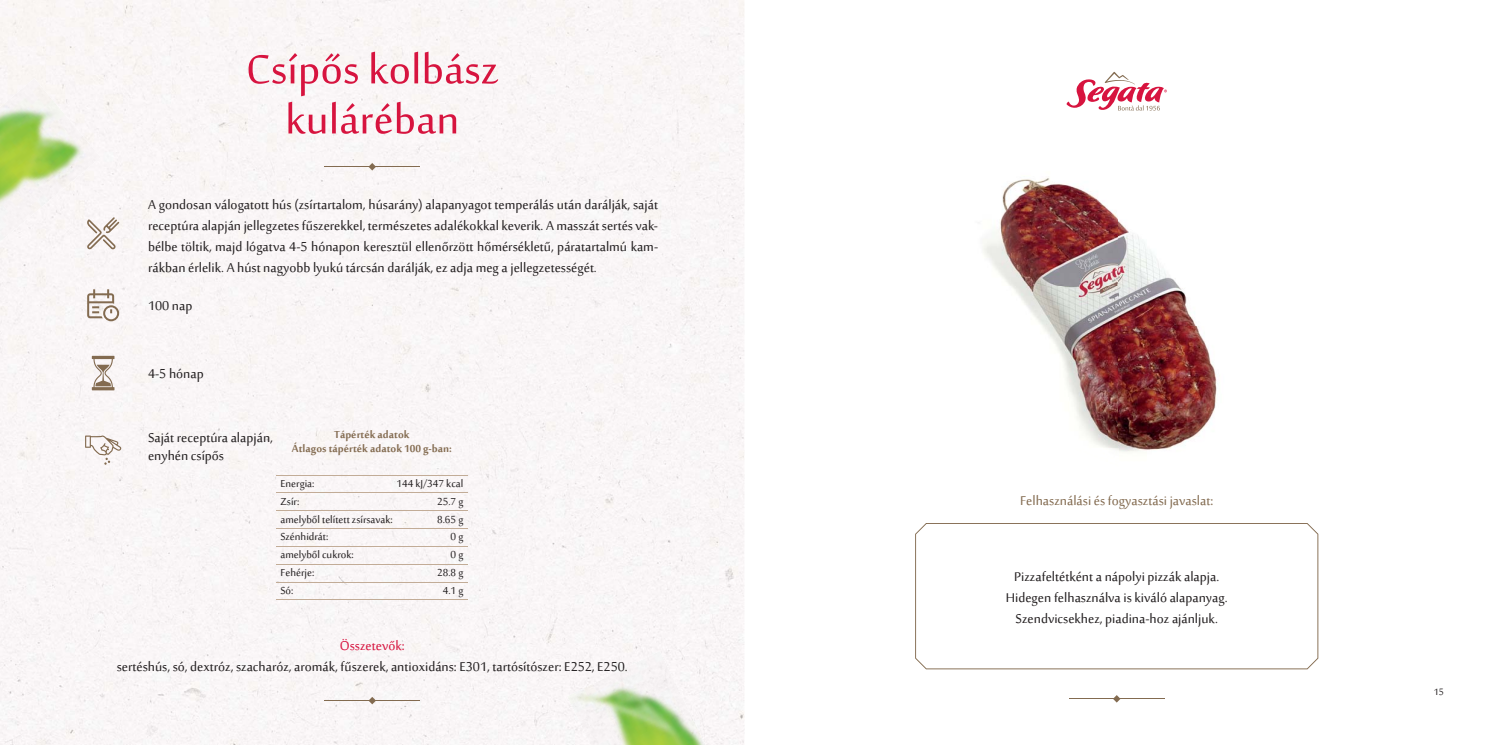
<style>
.page{position:relative;width:1489px;height:745px;background:#fff}
.page>*{position:absolute;margin:0;border:0;box-sizing:border-box;transform-origin:0 0}
.t1{font:56.25px/50px "Sakkal Majalla";color:#d7143f;text-align:center}
.t2{font:17.5px/21px "Sakkal Majalla";color:#231f20;text-align:center}
.t3{font:17.5px "Sakkal Majalla";color:#836b50}
.t4{font:13.88px "Sakkal Majalla";color:#231f20}
.t5{font:700 13.88px/13.9px "Sakkal Majalla";color:#836b50;text-align:center}
.t6{font:12.5px "Sakkal Majalla";color:#231f20}
.s1{color:#d7143f}
.s2{color:#221e1f}
.s3{color:#221e1e}
</style>
<div class="page">
<div style="left:0;top:0;width:744px;height:744px;background:#f9f6f6"></div>
<hr style="left:276px;top:474px;width:192px;height:1px;background:#c2ac97">
<hr style="left:276px;top:492px;width:192px;height:1px;background:#c2ac97">
<hr style="left:276px;top:510px;width:192px;height:1px;background:#c2ac97">
<hr style="left:276px;top:527px;width:192px;height:1px;background:#c2ac97">
<hr style="left:276px;top:545px;width:192px;height:1px;background:#c2ac97">
<hr style="left:276px;top:563px;width:192px;height:1px;background:#c2ac97">
<hr style="left:276px;top:581px;width:192px;height:1px;background:#c2ac97">
<hr style="left:276px;top:599px;width:192px;height:1px;background:#c2ac97">
<img style="left:983px;top:178px;width:235px;height:274px">
<hr style="left:324px;top:699px;width:96px;height:1px;background:#836b50">
<svg style="left:368px;top:696px;width:8px;height:8px"></svg>
<hr style="left:324px;top:166px;width:96px;height:1px;background:#836b50">
<svg style="left:368px;top:163px;width:8px;height:7px"></svg>
<svg style="left:87px;top:217px;width:32px;height:32px"></svg>
<svg style="left:85px;top:435px;width:36px;height:29px"></svg>
<svg style="left:87px;top:289px;width:32px;height:32px"></svg>
<svg style="left:92px;top:355px;width:22px;height:35px"></svg>
<hr style="left:1068px;top:698px;width:96px;height:1px;background:#836b50">
<svg style="left:1113px;top:695px;width:7px;height:7px"></svg>
<svg style="left:915px;top:523px;width:403px;height:146px"></svg>
<svg style="left:1066px;top:72px;width:100px;height:38px"></svg>
<img style="left:0;top:78px;width:101px;height:165px">
<img style="left:567px;top:650px;width:139px;height:94px">
<svg style="left:616px;top:666px;width:11px;height:6px"></svg>
<h1 class="t1" style="left:246px;top:39px;width:254px">Csípős kolbász kuláréban</h1>
<p class="t2" style="left:148px;top:192px;width:511px;text-align:justify">A gondosan válogatott hús (zsírtartalom, húsarány) alapanyagot temperálás után darálják, saját receptúra alapján jellegzetes fűszerekkel, természetes adalékokkal keverik. A masszát sertés vak&shy;bélbe töltik, majd lógatva 4-5 hónapon keresztül ellenőrzött hőmérsékletű, páratartalmú kam&shy;rákban érlelik. A húst nagyobb lyukú tárcsán darálják, ez adja meg a jellegzetességét.</p>
<p class="t2" style="left:148px;top:293px;width:46px">100 nap</p>
<p class="t2" style="left:148px;top:361px;width:57px">4-5 hónap</p>
<p class="t2" style="left:148px;top:427px;width:126px;line-height:17.5px;text-align:left">Saját receptúra alapján, enyhén csípős</p>
<p class="t5" style="left:292px;top:426px;width:161px">Tápérték adatok<br>Átlagos tápérték adatok 100 g-ban:</p>
<p class="t4" style="left:280px;top:473px;width:36px">Energia:</p>
<p class="t4" style="left:396px;top:473px;width:68px">144 kJ/347 kcal</p>
<p class="t4" style="left:280px;top:491px;width:20px">Zsír:</p>
<p class="t4" style="left:437px;top:491px;width:28px">25.7 g</p>
<p class="t4" style="left:280px;top:509px;width:114px">amelyből telített zsírsavak:</p>
<p class="t4" style="left:437px;top:509px;width:28px">8.65 g</p>
<p class="t4" style="left:280px;top:527px;width:49px">Szénhidrát:</p>
<p class="t4" style="left:450px;top:527px;width:14px">0 g</p>
<p class="t4" style="left:280px;top:545px;width:75px">amelyből cukrok:</p>
<p class="t4" style="left:450px;top:545px;width:14px">0 g</p>
<p class="t4" style="left:280px;top:563px;width:35px">Fehérje:</p>
<p class="t4" style="left:437px;top:563px;width:28px">28.8 g</p>
<p class="t4" style="left:280px;top:581px;width:14px">Só:</p>
<p class="t4" style="left:443px;top:581px;width:22px">4.1 g</p>
<p class="t2" style="left:117px;top:632px;width:512px"><span class="s1">Összetevők:<br></span>sertéshús, só, dextróz, szacharóz, aromák, fűszerek, antioxidáns: E301, tartósítószer: E252, E25<span class="s2">0</span><span class="s3">.</span></p>
<p class="t3" style="left:1019px;top:488px;width:195px">Felhasználási és fogyasztási javaslat:</p>
<p class="t2" style="left:1005px;top:564px;width:223px">Pizzafeltétként a nápolyi pizzák alapja.<br>Hidegen felhasználva is kiváló alapanyag.<br>Szendvicsekhez, piadina-hoz ajánljuk.</p>
<p class="t6" style="left:1433px;top:683px;width:12px">15</p>
</div>
